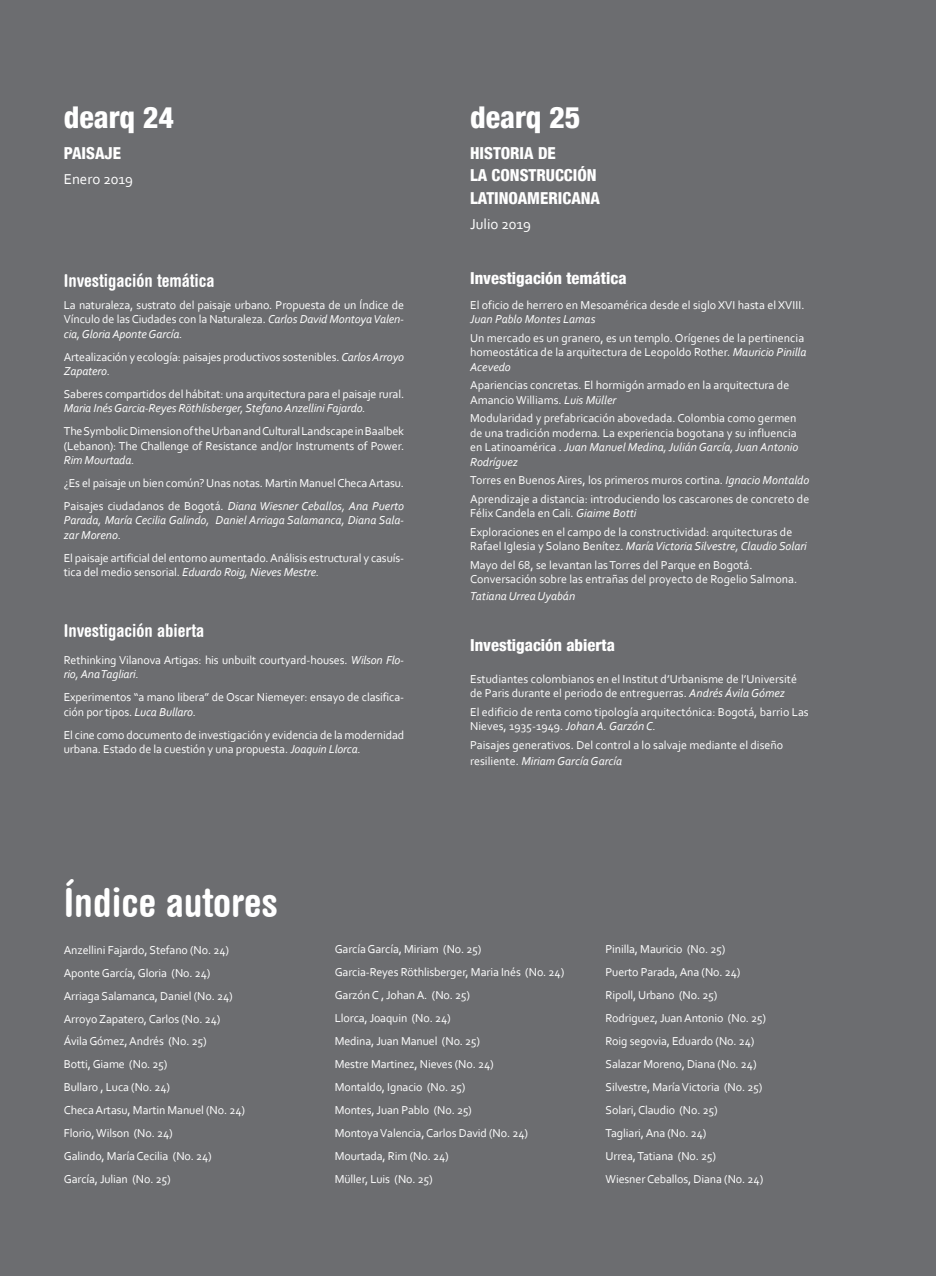
<style>
.page{position:relative;width:936px;height:1276px;background:#fff}
.page>*{position:absolute;margin:0;border:0;box-sizing:border-box;transform-origin:0 0}
.t1{font:700 condensed 40.5px "Helvetica Rounded";color:#fff}
.t2{font:800 condensed 30px "Helvetica 87";color:#fff}
.t3{font:700 condensed 18px "Helvetica Rounded";color:#fff}
.t4{font:800 condensed 16.5px/22.5px "Helvetica 87";color:#fff}
.t5{font:15px "Corbel";color:#fff}
.t6{font:12px/23px "Corbel";letter-spacing:-.01em;color:#fff}
.t7{font:italic 12px/14.4px "Corbel";color:#fff}
.s1{font-style:italic}
</style>
<div class="page">
<div style="left:0;top:0;width:935px;height:1276px;background:#6c6d70"></div>
<h2 class="t2" style="left:64px;top:98px;width:112px">dearq 24</h2>
<h3 class="t4" style="left:64px;top:141px;width:59px">PAISAJE</h3>
<p class="t5" style="left:64px;top:169px;width:71px">Enero 2019</p>
<h3 class="t3" style="left:64px;top:269px;width:152px">Investigación temática</h3>
<p class="t6" style="left:64px;top:297px;width:342px;line-height:14.4px;text-align:justify">La naturaleza, sustrato del paisaje urbano. Propuesta de un Índice de Vínculo de las Ciudades con la Naturaleza. <span class="s1">Carlos David Montoya Valen&shy;cia, Gloria Aponte García.</span></p>
<p class="t6" style="left:64px;top:349px;width:342px;line-height:14.4px">Artealización y ecología: paisajes productivos sostenibles. <span class="s1">Carlos Arroyo<br>Zapatero.</span></p>
<p class="t6" style="left:64px;top:382px;width:342px">Saberes compartidos del hábitat: una arquitectura para el paisaje rural.</p>
<p class="t7" style="left:64px;top:401px;width:303px">Maria Inés Garcia-Reyes Röthlisberger, Stefano Anzellini Fajardo.</p>
<p class="t6" style="left:64px;top:424px;width:342px;line-height:14.4px">The Symbolic Dimension of the Urban and Cultural Landscape in Baalbek (Lebanon): The Challenge of Resistance and/or Instruments of Power.</p>
<p class="t7" style="left:64px;top:452px;width:72px">Rim Mourtada.</p>
<p class="t6" style="left:64px;top:471px;width:342px">¿Es el paisaje un bien común? Unas notas. Martin Manuel Checa Artasu.<br>Paisajes ciudadanos de Bogotá. <span class="s1">Diana Wiesner Ceballos, Ana Puerto</span></p>
<p class="t7" style="left:64px;top:513px;width:342px">Parada, María Cecilia Galindo, Daniel Arriaga Salamanca, Diana Sala&shy;zar Moreno.</p>
<p class="t6" style="left:64px;top:550px;width:342px;line-height:14.4px">El paisaje artificial del entorno aumentado. Análisis estructural y casuís&shy;tica del medio sensorial. <span class="s1">Eduardo Roig, Nieves Mestre.</span></p>
<h3 class="t3" style="left:64px;top:619px;width:142px">Investigación abierta</h3>
<p class="t6" style="left:64px;top:652px;width:342px;line-height:14.4px">Rethinking Vilanova Artigas: his unbuilt courtyard-houses. <span class="s1">Wilson Flo&shy;rio, Ana Tagliari.</span></p>
<p class="t6" style="left:64px;top:690px;width:342px;line-height:14.4px">Experimentos “a mano libera” de Oscar Niemeyer: ensayo de clasifica&shy;ción por tipos. <span class="s1">Luca Bullaro.</span></p>
<p class="t6" style="left:64px;top:727px;width:342px;line-height:14.4px">El cine como documento de investigación y evidencia de la modernidad urbana. Estado de la cuestión y una propuesta. <span class="s1">Joaquin Llorca.</span></p>
<h2 class="t2" style="left:470px;top:98px;width:112px">dearq 25</h2>
<h3 class="t4" style="left:470px;top:141px;width:131px">HISTORIA DE<br>LA CONSTRUCCIÓN<br>LATINOAMERICANA</h3>
<p class="t5" style="left:470px;top:214px;width:62px">Julio 2019</p>
<h3 class="t4" style="left:470px;top:267px;width:158px">Investigación temática</h3>
<p class="t6" style="left:470px;top:293px;width:336px">El oficio de herrero en Mesoamérica desde el siglo XVI hasta el XVIII.</p>
<p class="t7" style="left:470px;top:312px;width:127px">Juan Pablo Montes Lamas</p>
<p class="t6" style="left:470px;top:330px;width:338px;line-height:14.4px">Un mercado es un granero, es un templo. Orígenes de la pertinencia homeostática de la arquitectura de Leopoldo Rother. <span class="s1">Mauricio Pinilla<br>Acevedo</span></p>
<p class="t6" style="left:470px;top:378px;width:321px;line-height:14.4px">Apariencias concretas. El hormigón armado en la arquitectura de<br>Amancio Williams. <span class="s1">Luis Müller</span></p>
<p class="t6" style="left:470px;top:411px;width:330px;line-height:14.4px">Modularidad y prefabricación abovedada. Colombia como germen de una tradición moderna. La experiencia bogotana y su influencia en Latinoamérica . <span class="s1">Juan Manuel Medina, Julián García, Juan Antonio Rodríguez</span></p>
<p class="t6" style="left:470px;top:471px;width:341px;line-height:18.6px">Torres en Buenos Aires, los primeros muros cortina. <span class="s1">Ignacio Montaldo<br></span>Aprendizaje a distancia: introduciendo los cascarones de concreto de</p>
<p class="t6" style="left:470px;top:504px;width:324px;line-height:18.6px">Félix Candela en Cali. <span class="s1">Giaime Botti<br></span>Exploraciones en el campo de la constructividad: arquitecturas de</p>
<p class="t6" style="left:470px;top:537px;width:338px;line-height:18.6px">Rafael Iglesia y Solano Benítez. <span class="s1">María Victoria Silvestre, Claudio Solari<br></span>Mayo del 68, se levantan las Torres del Parque en Bogotá.</p>
<p class="t6" style="left:470px;top:567px;width:328px">Conversación sobre las entrañas del proyecto de Rogelio Salmona.</p>
<p class="t7" style="left:470px;top:588px;width:107px">Tatiana Urrea Uyabán</p>
<h3 class="t4" style="left:470px;top:634px;width:146px">Investigación abierta</h3>
<p class="t6" style="left:470px;top:671px;width:328px;line-height:14.4px">Estudiantes colombianos en el Institut d’Urbanisme de l’Université de Paris durante el periodo de entreguerras. <span class="s1">Andrés Ávila Gómez</span></p>
<p class="t6" style="left:470px;top:704px;width:340px;line-height:14.4px">El edificio de renta como tipología arquitectónica: Bogotá, barrio Las<br>Nieves, 1935-1949. <span class="s1">Johan A. Garzón C.</span></p>
<p class="t6" style="left:470px;top:736px;width:315px;line-height:16.5px">Paisajes generativos. Del control a lo salvaje mediante el diseño resiliente. <span class="s1">Miriam García García</span></p>
<h1 class="t1" style="left:64px;top:877px;width:215px">Índice autores</h1>
<p class="t6" style="left:64px;top:938px;width:183px">Anzellini Fajardo, Stefano (No. 24)<br>Aponte García, Gloria (No. 24)<br>Arriaga Salamanca, Daniel (No. 24)<br>Arroyo Zapatero, Carlos (No. 24)<br>Ávila Gómez, Andrés (No. 25)<br>Botti, Giame (No. 25)<br>Bullaro , Luca (No. 24)<br>Checa Artasu, Martin Manuel (No. 24)<br>Florio, Wilson (No. 24)<br>Galindo, María Cecilia (No. 24)<br>García, Julian (No. 25)</p>
<p class="t6" style="left:334px;top:937px;width:231px">García García, Miriam (No. 25)<br>Garcia-Reyes Röthlisberger, Maria Inés (No. 24)<br>Garzón C , Johan A. (No. 25)<br>Llorca, Joaquin (No. 24)<br>Medina, Juan Manuel (No. 25)<br>Mestre Martinez, Nieves (No. 24)<br>Montaldo, Ignacio (No. 25)<br>Montes, Juan Pablo (No. 25)<br>Montoya Valencia, Carlos David (No. 24)<br>Mourtada, Rim (No. 24)<br>Müller, Luis (No. 25)</p>
<p class="t6" style="left:605px;top:937px;width:162px">Pinilla, Mauricio (No. 25)<br>Puerto Parada, Ana (No. 24)<br>Ripoll, Urbano (No. 25)<br>Rodriguez, Juan Antonio (No. 25)<br>Roig segovia, Eduardo (No. 24)<br>Salazar Moreno, Diana (No. 24)<br>Silvestre, María Victoria (No. 25)<br>Solari, Claudio (No. 25)<br>Tagliari, Ana (No. 24)<br>Urrea, Tatiana (No. 25)<br>Wiesner Ceballos, Diana (No. 24)</p>
</div>
